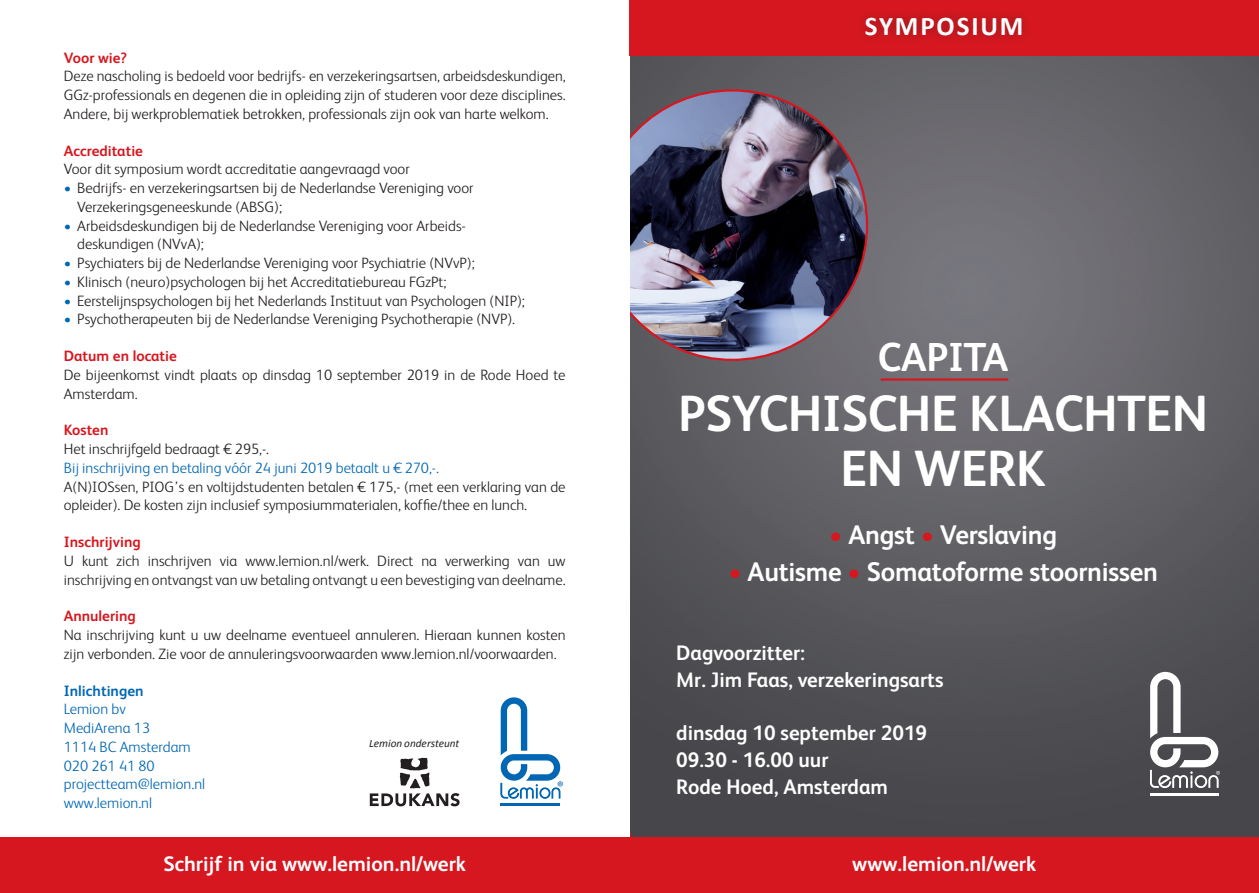
<style>
.page{position:relative;width:1259px;height:893px;background:#fff}
.page>*{position:absolute;margin:0;border:0;box-sizing:border-box;transform-origin:0 0}
.t1{font:700 51px/55.5px "FS Albert";letter-spacing:-.01em;color:#fff;text-align:center}
.t2{font:700 40.5px "FS Albert";letter-spacing:-.01em;color:#fff}
.t3{font:700 27px "FS Albert";letter-spacing:-.01em;color:#fff}
.t4{font:700 27px "Calibri";letter-spacing:.07em;color:#fff}
.t5{font:700 21px/27px "FS Albert";color:#fff}
.t6{font:15.6px "Myriad Pro";color:#0166b3}
.t7{font:300 15px/18.8px "FS Albert";color:#231f20}
.t8{font:300 15px/18.8px "FS Albert";color:#0167b4}
.t9{font:700 15px "FS Albert";color:#d7171f}
.t10{font:700 15px "FS Albert";color:#0167b4}
.t11{font:300 11.85px "Myriad Pro";color:#fff}
.t12{font:italic 11.25px "Calibri";color:#231f20}
.s1{color:#0167b4}
.s2{color:#d7171f}
</style>
<div class="page">
<img style="left:629px;top:55px;width:630px;height:783px">
<div style="left:629px;top:838px;width:630px;height:55px;background:#d7171f"></div>
<svg style="left:500px;top:697px;width:60px;height:102px"></svg>
<hr style="left:500px;top:803px;width:60px;height:2px;background:#0166b3">
<svg style="left:370px;top:758px;width:89px;height:48px"></svg>
<hr style="left:629px;top:833px;width:1px;height:60px;background:#d7171f">
<svg style="left:1150px;top:672px;width:68px;height:116px"></svg>
<hr style="left:1150px;top:793px;width:68px;height:2px;background:#fff">
<img style="left:597px;top:90px;width:270px;height:270px;border-radius:135px">
<div style="left:583px;top:0;width:46px;height:893px;background:#fff"></div>
<div style="left:629px;top:0;width:630px;height:55px;background:#d7171f"></div>
<div style="left:854px;top:6px;width:179px;height:41px;background:#231f20;opacity:.4"></div>
<div style="left:0;top:838px;width:629px;height:55px;background:#d7171f"></div>
<hr style="left:880px;top:378px;width:128px;height:3px;background:#d7171f">
<p class="t9" style="left:64px;top:47px;width:65px">Voor wie?</p>
<p class="t7" style="left:64px;top:66px;width:503px;text-align:justify">Deze nascholing is bedoeld voor bedrijfs- en verzekeringsartsen, arbeidsdeskundigen, GGz-professionals en degenen die in opleiding zijn of studeren voor deze disciplines.<br>Andere, bij werkproblematiek betrokken, professionals zijn ook van harte welkom.</p>
<p class="t9" style="left:64px;top:140px;width:81px">Accreditatie</p>
<p class="t7" style="left:64px;top:159px;width:347px">Voor dit symposium wordt accreditatie aangevraagd voor</p>
<p class="t7" style="left:77px;top:178px;width:398px;text-indent:-14px"><span class="s1">•</span> Bedrijfs- en verzekeringsartsen bij de Nederlandse Vereniging voor<br>Verzekeringsgeneeskunde (ABSG);</p>
<p class="t7" style="left:77px;top:215px;width:390px;text-indent:-14px"><span class="s1">•</span> Arbeidsdeskundigen bij de Nederlandse Vereniging voor Arbeids&shy;deskundigen (NVvA);</p>
<p class="t7" style="left:64px;top:253px;width:412px"><span class="s1">•</span> Psychiaters bij de Nederlandse Vereniging voor Psychiatrie (NVvP);</p>
<p class="t7" style="left:64px;top:272px;width:384px"><span class="s1">•</span> Klinisch (neuro)psychologen bij het Accreditatiebureau FGzPt;</p>
<p class="t7" style="left:64px;top:290px;width:463px"><span class="s1">•</span> Eerstelijnspsychologen bij het Nederlands Instituut van Psychologen (NIP);</p>
<p class="t7" style="left:64px;top:309px;width:453px"><span class="s1">•</span> Psychotherapeuten bij de Nederlandse Vereniging Psychotherapie (NVP).</p>
<p class="t9" style="left:64px;top:346px;width:115px">Datum en locatie</p>
<p class="t7" style="left:64px;top:365px;width:503px">De bijeenkomst vindt plaats op dinsdag 10 september 2019 in de Rode Hoed te<br>Amsterdam.</p>
<p class="t9" style="left:64px;top:420px;width:46px">Kosten</p>
<p class="t7" style="left:64px;top:439px;width:207px">Het inschrijfgeld bedraagt € 295,-.</p>
<p class="t8" style="left:64px;top:458px;width:377px">Bij inschrijving en betaling vóór 24 juni 2019 betaalt u € 270,-.</p>
<p class="t7" style="left:64px;top:476px;width:503px">A(N)IOSsen, PIOG’s en voltijdstudenten betalen € 175,- (met een verklaring van de opleider). De kosten zijn inclusief symposiummaterialen, koffie/thee en lunch.</p>
<p class="t9" style="left:64px;top:532px;width:79px">Inschrijving</p>
<p class="t7" style="left:64px;top:551px;width:503px">U kunt zich inschrijven via www.lemion.nl/werk. Direct na verwerking van uw inschrijving en ontvangst van uw betaling ontvangt u een bevestiging van deelname.</p>
<p class="t9" style="left:64px;top:606px;width:74px">Annulering</p>
<p class="t7" style="left:64px;top:625px;width:503px">Na inschrijving kunt u uw deelname eventueel annuleren. Hieraan kunnen kosten zijn verbonden. Zie voor de annuleringsvoorwaarden www.lemion.nl/voorwaarden.</p>
<p class="t10" style="left:64px;top:680px;width:81px">Inlichtingen</p>
<p class="t8" style="left:64px;top:699px;width:143px">Lemion bv<br>MediArena 13<br>1114 BC Amsterdam<br>020 261 41 80 projectteam@lemion.nl www.lemion.nl</p>
<p class="t12" style="left:369px;top:735px;width:92px">Lemion ondersteunt</p>
<p class="t6" style="left:557px;top:777px;width:8px">®</p>
<h3 class="t5" style="left:163px;top:849px;width:304px">Schrijf in via www.lemion.nl/werk</h3>
<h3 class="t4" style="left:865px;top:9px;width:160px">SYMPOSIUM</h3>
<h2 class="t2" style="left:878px;top:330px;width:132px">CAPITA</h2>
<h1 class="t1" style="left:678px;top:384px;width:532px">PSYCHISCHE KLACHTEN<br>EN WERK</h1>
<h3 class="t3" style="left:829px;top:516px;width:229px"><span class="s2">•</span> Angst <span class="s2">•</span> Verslaving</h3>
<h3 class="t3" style="left:728px;top:554px;width:431px"><span class="s2">•</span> Autisme <span class="s2">•</span> Somatoforme stoornissen</h3>
<h3 class="t5" style="left:676px;top:639px;width:269px">Dagvoorzitter:<br>Mr. Jim Faas, verzekeringsarts</h3>
<h3 class="t5" style="left:676px;top:718px;width:252px">dinsdag 10 september 2019<br>09.30 - 16.00 uur<br>Rode Hoed, Amsterdam</h3>
<h3 class="t5" style="left:852px;top:849px;width:185px">www.lemion.nl/werk</h3>
<p class="t11" style="left:1215px;top:768px;width:6px">®</p>
</div>
